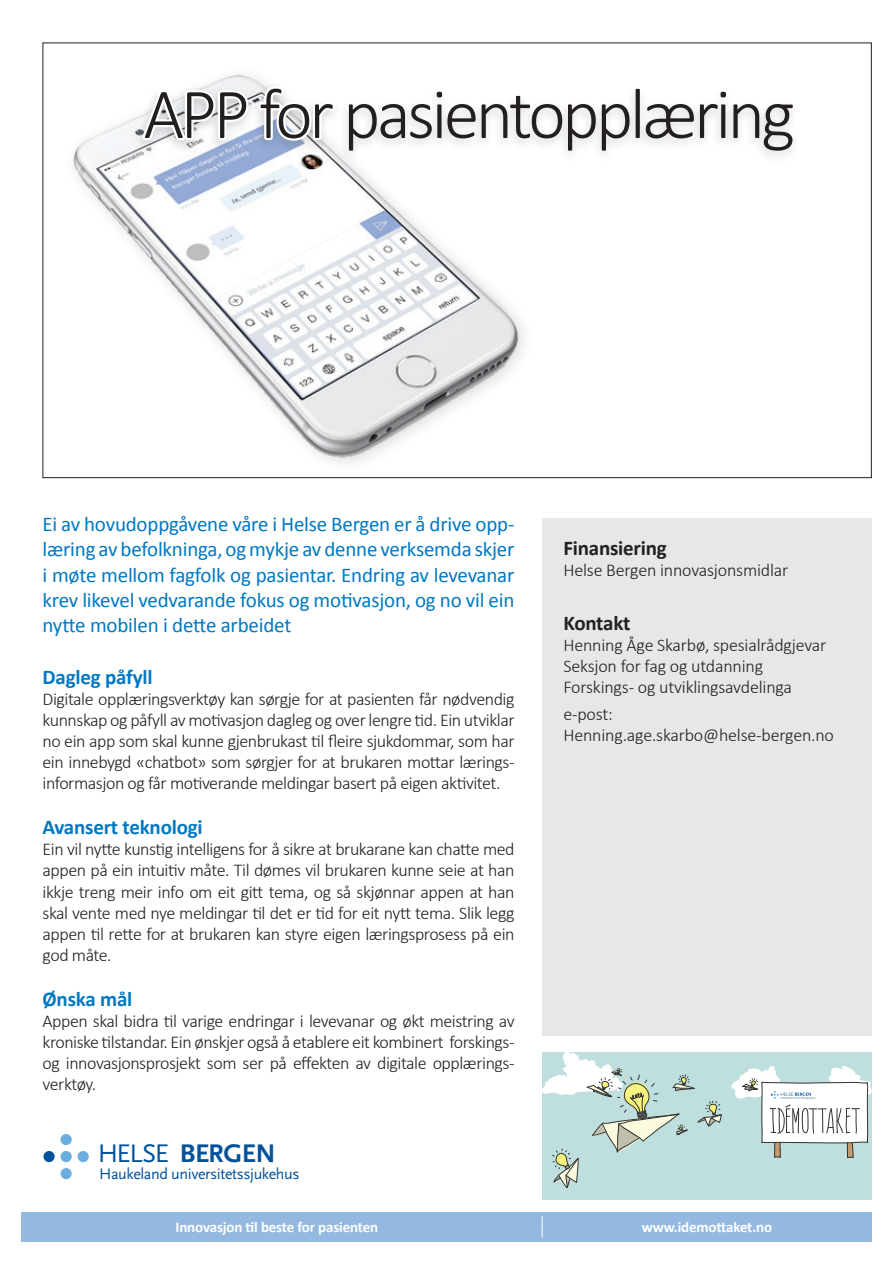
<style>
.page{position:relative;width:893px;height:1263px;background:#fff}
.page>*{position:absolute;margin:0;border:0;box-sizing:border-box;transform-origin:0 0}
.t1{font:300 72px "Calibri";letter-spacing:-.05em;color:#231f20}
.t2{font:700 26.7px "Scala Sans";letter-spacing:-.025em;color:#01529a}
.t3{font:21px/25.2px "Calibri";letter-spacing:-.01em;color:#0079c2;text-align:justify}
.t4{font:700 21px "Calibri";letter-spacing:-.01em;color:#0079c2}
.t5{font:700 21px "Calibri";letter-spacing:-.01em;color:#231f20}
.t6{font:300 18px/21px "Calibri";letter-spacing:-.025em;color:#231f20;text-align:justify}
.t7{font:16.05px "Scala Sans";letter-spacing:-.025em;color:#01529a}
.t8{font:700 15px "Calibri";letter-spacing:-.01em;color:#fff}
.s1{font-weight:400}
</style>
<div class="page">
<img style="left:73px;top:119px;width:448px;height:344px">
<div style="left:542px;top:1052px;width:330px;height:147px;background:#bedfde"></div>
<svg style="left:542px;top:1052px;width:180px;height:136px"></svg>
<svg style="left:731px;top:1066px;width:141px;height:93px"></svg>
<div style="left:21px;top:1212px;width:851px;height:30px;background:#94b9e1"></div>
<svg style="left:542px;top:1216px;width:1px;height:21px"></svg>
<div style="left:61px;top:1134px;width:11px;height:11px;background:#6caddf;border-radius:50%"></div>
<div style="left:61px;top:1151px;width:11px;height:11px;background:#6caddf;border-radius:50%"></div>
<div style="left:43px;top:1151px;width:12px;height:11px;background:#01529a;border-radius:50%"></div>
<div style="left:78px;top:1151px;width:11px;height:11px;background:#6caddf;border-radius:50%"></div>
<div style="left:61px;top:1168px;width:11px;height:11px;background:#6caddf;border-radius:50%"></div>
<div style="left:542px;top:517px;width:330px;height:518px;background:#e6e7e9"></div>
<div style="left:132px;top:81px;width:668px;height:83px;background:#231f20;opacity:.2"></div>
<svg style="left:140px;top:75px;width:199px;height:88px"></svg>
<h1 class="t1" style="left:144px;top:69px;width:653px">APP for pasientopplæring</h1>
<p class="t3" style="left:43px;top:512px;width:473px">Ei av hovudoppgåvene våre i Helse Bergen er å drive opp&shy;læring av befolkninga, og mykje av denne verksemda skjer i møte mellom fagfolk og pasientar. Endring av levevanar krev likevel vedvarande fokus og motivasjon, og no vil ein nytte mobilen i dette arbeidet</p>
<p class="t4" style="left:43px;top:664px;width:112px">Dagleg påfyll</p>
<p class="t6" style="left:43px;top:689px;width:474px">Digitale opplæringsverktøy kan sørgje for at pasienten får nødvendig kunnskap og påfyll av motivasjon dagleg og over lengre tid. Ein utviklar no ein app som skal kunne gjenbrukast til fleire sjukdommar, som har ein innebygd «chatbot» som sørgjer for at brukaren mottar lærings&shy;informasjon og får motiverande meldingar basert på eigen aktivitet.</p>
<p class="t4" style="left:43px;top:814px;width:162px">Avansert teknologi</p>
<p class="t6" style="left:43px;top:839px;width:474px">Ein vil nytte kunstig intelligens for å sikre at brukarane kan chatte med appen på ein intuitiv måte. Til dømes vil brukaren kunne seie at han ikkje treng meir info om eit gitt tema, og så skjønnar appen at han skal vente med nye meldingar til det er tid for eit nytt tema. Slik legg appen til rette for at brukaren kan styre eigen læringsprosess på ein god måte.</p>
<p class="t4" style="left:43px;top:985px;width:91px">Ønska mål</p>
<p class="t6" style="left:43px;top:1010px;width:474px">Appen skal bidra til varige endringar i levevanar og økt meistring av kroniske tilstandar. Ein ønskjer også å etablere eit kombinert forskings&shy;og innovasjonsprosjekt som ser på effekten av digitale opplærings&shy;verktøy.</p>
<h2 class="t2" style="left:98px;top:1139px;width:179px"><span class="s1">HELSE</span> BERGEN</h2>
<p class="t7" style="left:99px;top:1165px;width:202px">Haukeland universitetssjukehus</p>
<p class="t5" style="left:563px;top:534px;width:105px">Finansiering</p>
<p class="t6" style="left:563px;top:559px;width:226px">Helse Bergen innovasjonsmidlar</p>
<p class="t5" style="left:563px;top:609px;width:68px">Kontakt</p>
<p class="t6" style="left:563px;top:634px;width:264px;text-align:left">Henning Åge Skarbø, spesialrådgjevar<br>Seksjon for fag og utdanning<br>Forskings- og utviklingsavdelinga</p>
<p class="t6" style="left:563px;top:703px;width:272px">e-post:<br>Henning.age.skarbo@helse-bergen.no</p>
<p class="t8" style="left:175px;top:1217px;width:204px">Innovasjon til beste for pasienten</p>
<p class="t8" style="left:642px;top:1217px;width:132px">www.idemottaket.no</p>
</div>
